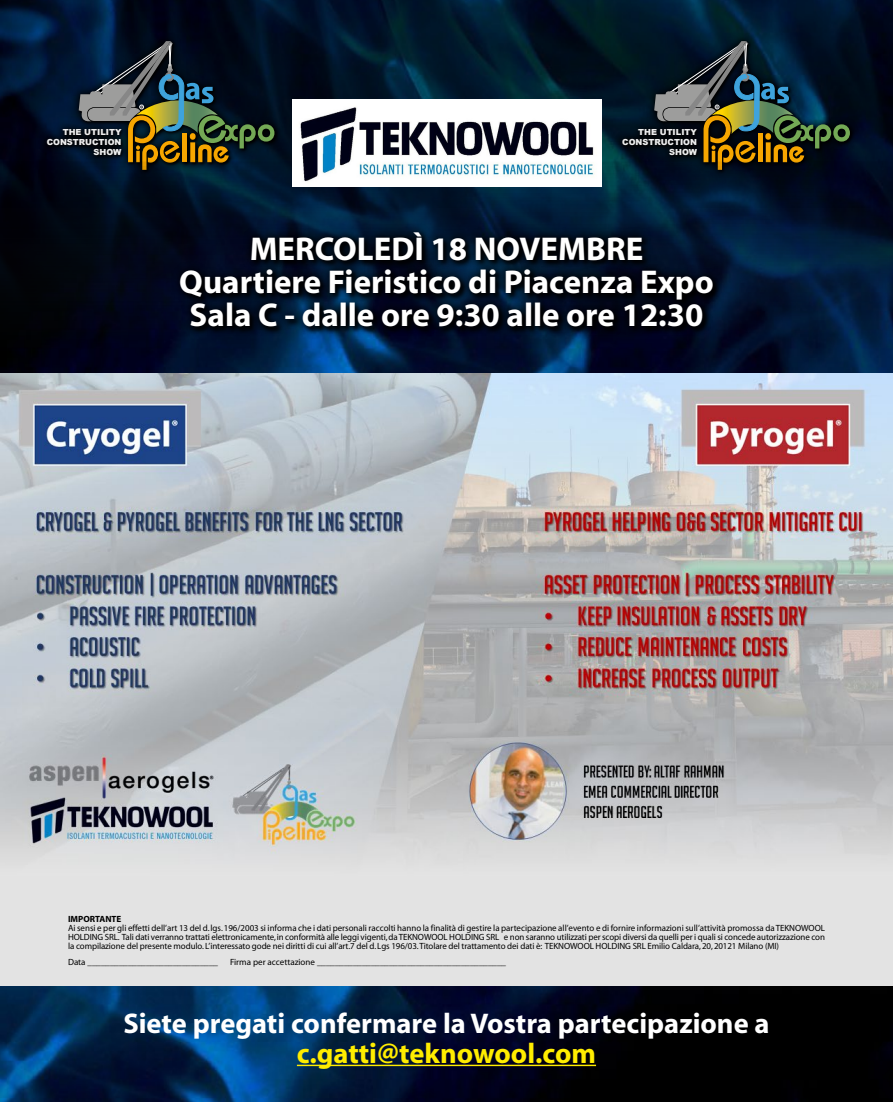
<style>
.page{position:relative;width:893px;height:1102px;background:#fff}
.page>*{position:absolute;margin:0;border:0;box-sizing:border-box;transform-origin:0 0}
.t1{font:700 33px/33px "Myriad";color:#fff;text-align:center}
.t2{font:700 28.5px "Myriad";color:#fff}
.t3{font:700 28.5px "Myriad";color:#ffed00}
.t4{font:9px/9px "Myriad";letter-spacing:-.01em;color:#000;text-align:justify}
.t5{font:700 9px "Myriad";color:#000}
.t6{font:900 8.4px/9.9px "Arial";color:#ededed;text-align:right}
</style>
<div class="page">
<div style="left:0;top:0;width:893px;height:738px;background:#000;opacity:.5"></div>
<svg style="left:614px;top:33px;width:244px;height:128px;background:#001423"></svg>
<svg style="left:654px;top:41px;width:196px;height:120px;background:#2e3a34"></svg>
<svg style="left:39px;top:33px;width:244px;height:128px;background:#001028"></svg>
<svg style="left:79px;top:41px;width:195px;height:120px;background:#2e3934"></svg>
<img style="left:0;top:161px;width:893px;height:940px">
<svg style="left:171px;top:223px;width:551px;height:113px;background:#000a19"></svg>
<hr style="left:297px;top:1064px;width:299px;height:1px;background:#ffed00">
<div style="left:0;top:373px;width:893px;height:612px;background:#e3e3e3"></div>
<img style="left:0;top:373px;width:893px;height:482px">
<img style="left:292px;top:100px;width:310px;height:87px">
<p class="t6" style="left:47px;top:126px;width:76px">THE UTILITY<br>CONSTRUCTION<br>SHOW</p>
<p class="t6" style="left:622px;top:126px;width:76px">THE UTILITY<br>CONSTRUCTION<br>SHOW</p>
<h1 class="t1" style="left:179px;top:234px;width:536px">MERCOLEDÌ 18 NOVEMBRE<br>Quartiere Fieristico di Piacenza Expo<br>Sala C - dalle ore 9:30 alle ore 12:30</h1>
<p class="t5" style="left:68px;top:913px;width:55px">IMPORTANTE</p>
<p class="t4" style="left:68px;top:923px;width:758px">Ai sensi e per gli effetti dell’art 13 del d. lgs. 196/2003 si informa che i dati personali raccolti hanno la finalità di gestire la partecipazione all’evento e di fornire informazioni sull’attività promossa da TEKNOWOOL HOLDING SRL. Tali dati verranno trattati elettronicamente, in conformità alle leggi vigenti, da TEKNOWOOL HOLDING SRL e non saranno utilizzati per scopi diversi da quelli per i quali si concede autorizzazione con la compilazione del presente modulo. L’interessato gode nei diritti di cui all’art.7 del d. Lgs 196/03. Titolare del trattamento dei dati è: TEKNOWOOL HOLDING SRL Emilio Caldara, 20, 20121 Milano (MI)</p>
<p class="t4" style="left:68px;top:957px;width:152px">Data _____________________________</p>
<p class="t4" style="left:230px;top:957px;width:277px">Firma per accettazione __________________________________________</p>
<h2 class="t2" style="left:123px;top:1008px;width:648px">Siete pregati confermare la Vostra partecipazione a</h2>
<h2 class="t3" style="left:297px;top:1038px;width:301px">c.gatti@teknowool.com</h2>
</div>
